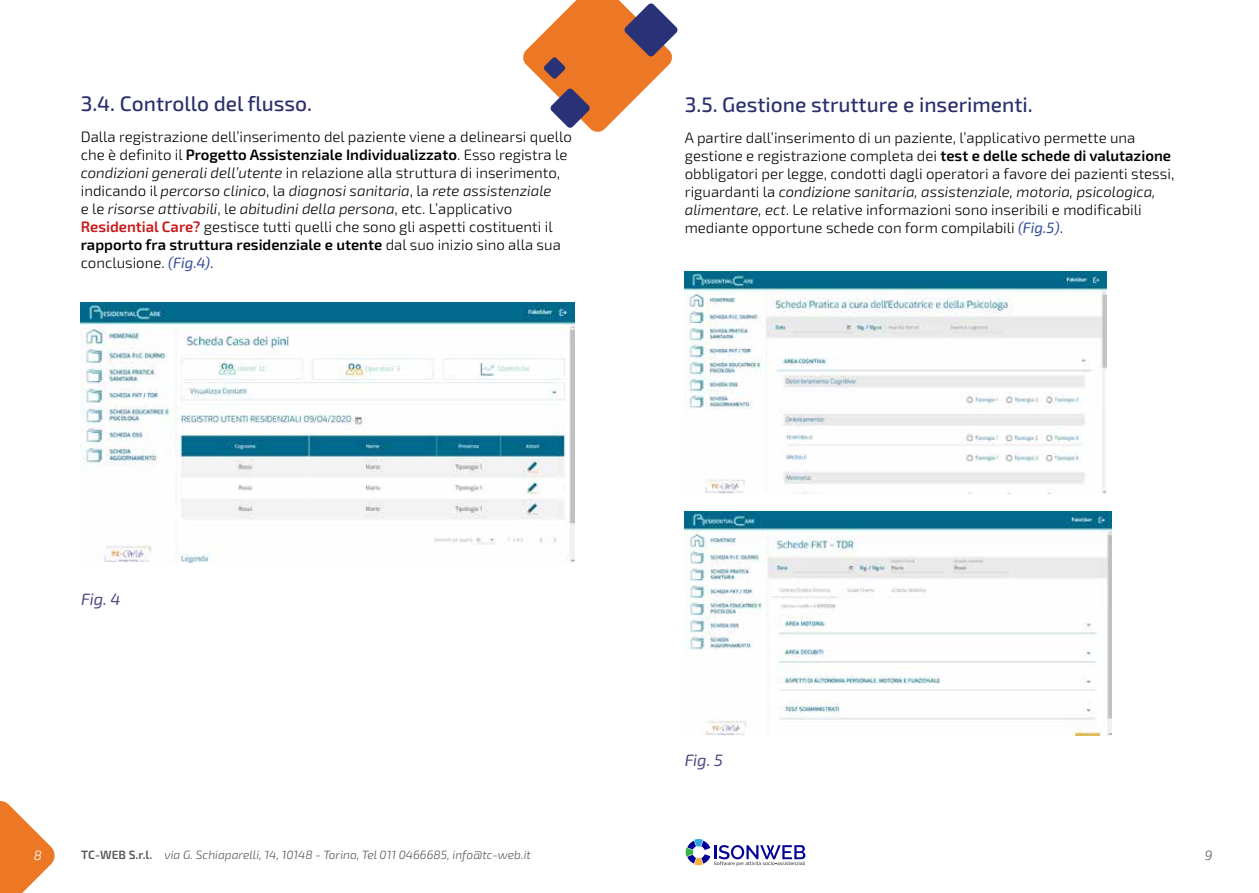
<style>
.page{position:relative;width:1259px;height:893px;background:#fff}
.page>*{position:absolute;margin:0;border:0;box-sizing:border-box;transform-origin:0 0}
.t1{font:500 21px "Exo 2";color:#2b2e6c}
.t2{font:italic 16.5px "Exo 2";letter-spacing:-.015em;color:#504981}
.t3{font:300 15px/18px "Exo 2";color:#000}
.t4{font:italic 300 13.5px "Exo 2";color:#fff}
.t5{font:italic 300 13.5px "Exo 2";color:#575756}
.t6{font:italic 300 12px "Exo 2";color:#575756}
.s1{font-weight:600}
.s2{font-style:italic}
.s3{font-weight:600;color:#cd1719}
.s4{font-weight:400;font-style:italic;color:#334b98}
.s5{font-weight:600;font-style:normal}
</style>
<div class="page">
<svg style="left:0;top:801px;width:55px;height:92px"></svg>
<svg style="left:685px;top:839px;width:120px;height:27px"></svg>
<svg style="left:523px;top:0;width:155px;height:132px"></svg>
<img style="left:81px;top:302px;width:493px;height:261px">
<img style="left:685px;top:271px;width:422px;height:222px">
<img style="left:685px;top:512px;width:426px;height:224px">
<h1 class="t1" style="left:81px;top:91px;width:233px">3.4. Controllo del flusso.</h1>
<h1 class="t1" style="left:685px;top:92px;width:349px">3.5. Gestione strutture e inserimenti.</h1>
<p class="t3" style="left:81px;top:128px;width:493px">Dalla registrazione dell’inserimento del paziente viene a delinearsi quello che è definito il <span class="s1">Progetto Assistenziale Individualizzato</span>. Esso registra le <span class="s2">condizioni generali dell’utente</span> in relazione alla struttura di inserimento, indicando il <span class="s2">percorso clinico</span>, la <span class="s2">diagnosi sanitaria</span>, la <span class="s2">rete assistenziale<br></span>e le <span class="s2">risorse attivabili</span>, le <span class="s2">abitudini della persona</span>, etc. L’applicativo <span class="s3">Residential Care?</span> gestisce tutti quelli che sono gli aspetti costituenti il <span class="s1">rapporto fra struttura residenziale e utente</span> dal suo inizio sino alla sua conclusione. <span class="s4">(Fig.4)</span>.</p>
<p class="t3" style="left:685px;top:129px;width:491px">A partire dall’inserimento di un paziente, l’applicativo permette una gestione e registrazione completa dei <span class="s1">test e delle schede di valutazione </span>obbligatori per legge, condotti dagli operatori a favore dei pazienti stessi, riguardanti la <span class="s2">condizione sanitaria, assistenziale, motoria, psicologica, alimentare, ect</span>. Le relative informazioni sono inseribili e modificabili mediante opportune schede con form compilabili <span class="s4">(Fig.5)</span>.</p>
<p class="t2" style="left:81px;top:589px;width:41px">Fig. 4</p>
<p class="t2" style="left:685px;top:750px;width:40px">Fig. 5</p>
<p class="t4" style="left:34px;top:848px;width:10px">8</p>
<p class="t6" style="left:81px;top:848px;width:451px"><span class="s5">TC-WEB S.r.l.</span> via G. Schiaparelli, 14, 10148 - Torino, Tel 011 0466685, info@tc-web.it</p>
<p class="t5" style="left:1205px;top:848px;width:9px">9</p>
</div>
